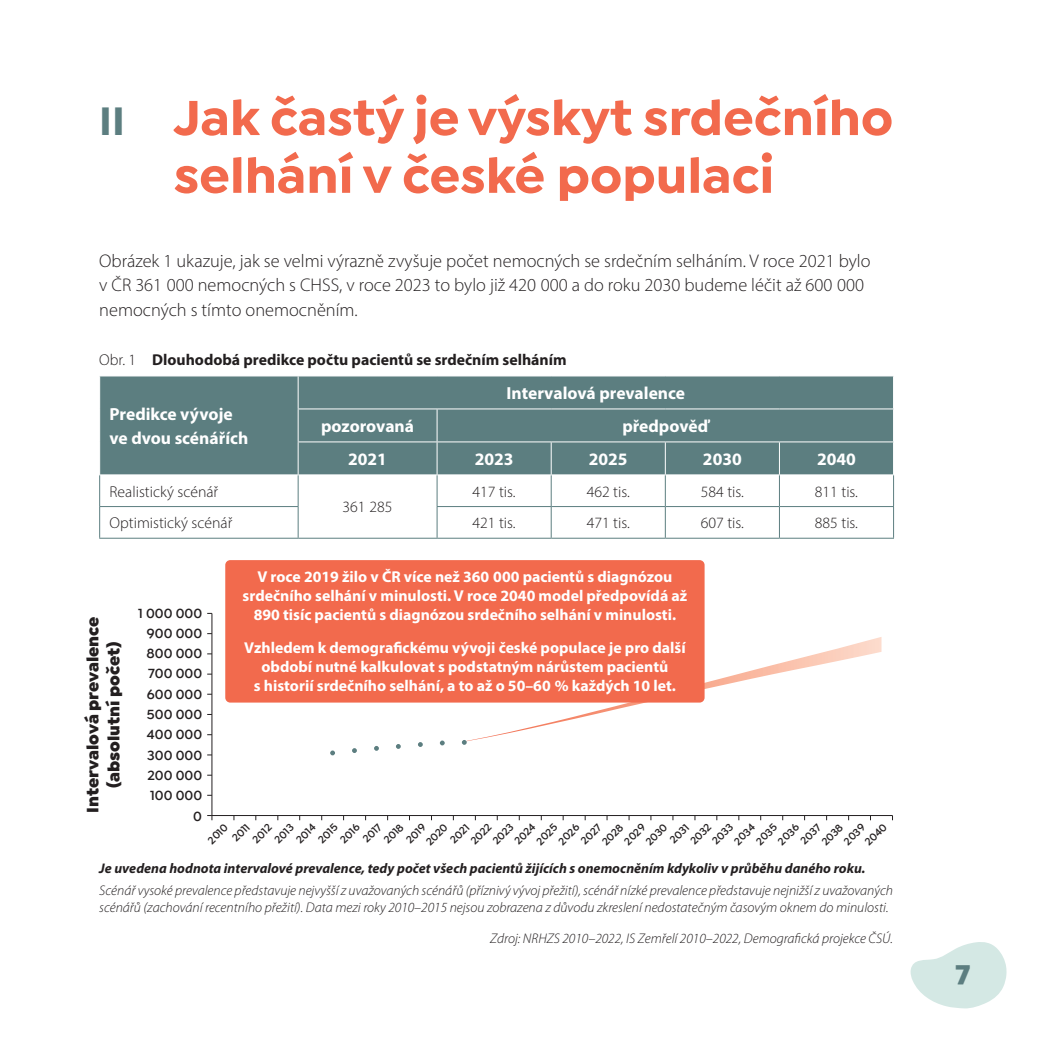
<style>
.page{position:relative;width:1042px;height:1042px;background:#fff}
.page>*{position:absolute;margin:0;border:0;box-sizing:border-box;transform-origin:0 0}
.t1{font:700 52.5px/57.8px "Isidora Sans";color:#f26a4d}
.t2{font:900 28px "Isidora Sans";color:#5c7e80}
.t3{font:300 18.38px/24.5px "Myriad Pro";color:#231f20}
.t4{font:700 17.5px/24.5px "Myriad Pro";color:#fff}
.t5{font:900 17.5px/21px "Isidora Sans";color:#231f20;text-align:center}
.t6{font:700 15.75px/18.9px "Myriad Pro";color:#fff;text-align:center}
.t7{font:300 15.75px "Myriad Pro";color:#231f20}
.t8{font:700 15.75px "Myriad Pro";color:#231f20}
.t9{font:italic 300 14px/16.8px "Myriad Pro";color:#231f20}
.t10{font:italic 700 14px "Myriad Pro";color:#231f20}
.t11{font:600 14px/20.3px "Isidora Sans";color:#231f20;text-align:right}
.t12{font:600 11.03px "Isidora Sans";color:#231f20}
.s1{font-size:42px;color:#5c7e80}
.s2{font-weight:300}
</style>
<div class="page">
<svg style="left:910px;top:942px;width:96px;height:67px"></svg>
<hr style="left:212px;top:613px;width:1px;height:202px;background:#231f20">
<hr style="left:212px;top:815px;width:680px;height:1px;background:#231f20">
<svg style="left:207px;top:815px;width:6px;height:5px"></svg>
<svg style="left:330px;top:750px;width:5px;height:5px"></svg>
<svg style="left:352px;top:748px;width:5px;height:5px"></svg>
<svg style="left:374px;top:746px;width:5px;height:5px"></svg>
<svg style="left:396px;top:744px;width:5px;height:5px"></svg>
<svg style="left:418px;top:742px;width:5px;height:5px"></svg>
<svg style="left:440px;top:740px;width:5px;height:5px"></svg>
<svg style="left:462px;top:637px;width:419px;height:108px"></svg>
<div style="left:100px;top:376px;width:793px;height:98px;background:#5c7e80"></div>
<hr style="left:298px;top:376px;width:1px;height:32px;background:#fff">
<hr style="left:298px;top:408px;width:139px;height:1px;background:#fff">
<hr style="left:298px;top:409px;width:1px;height:32px;background:#fff">
<hr style="left:437px;top:408px;width:114px;height:1px;background:#fff">
<hr style="left:437px;top:409px;width:1px;height:32px;background:#fff">
<hr style="left:551px;top:408px;width:114px;height:1px;background:#fff">
<hr style="left:665px;top:408px;width:114px;height:1px;background:#fff">
<hr style="left:779px;top:408px;width:115px;height:1px;background:#fff">
<hr style="left:298px;top:441px;width:139px;height:1px;background:#fff">
<hr style="left:298px;top:442px;width:1px;height:32px;background:#fff">
<hr style="left:437px;top:441px;width:114px;height:1px;background:#fff">
<hr style="left:437px;top:442px;width:1px;height:32px;background:#fff">
<hr style="left:551px;top:441px;width:114px;height:1px;background:#fff">
<hr style="left:551px;top:442px;width:1px;height:32px;background:#fff">
<hr style="left:665px;top:441px;width:114px;height:1px;background:#fff">
<hr style="left:665px;top:442px;width:1px;height:32px;background:#fff">
<hr style="left:779px;top:441px;width:115px;height:1px;background:#fff">
<hr style="left:779px;top:442px;width:1px;height:32px;background:#fff">
<hr style="left:99px;top:475px;width:1px;height:31px;background:#5c7e80">
<hr style="left:298px;top:475px;width:1px;height:31px;background:#5c7e80">
<hr style="left:298px;top:538px;width:139px;height:1px;background:#5c7e80">
<hr style="left:437px;top:475px;width:1px;height:31px;background:#5c7e80">
<hr style="left:551px;top:475px;width:1px;height:31px;background:#5c7e80">
<hr style="left:665px;top:475px;width:1px;height:31px;background:#5c7e80">
<hr style="left:779px;top:475px;width:1px;height:31px;background:#5c7e80">
<hr style="left:893px;top:475px;width:1px;height:31px;background:#5c7e80">
<hr style="left:99px;top:506px;width:200px;height:1px;background:#5c7e80">
<hr style="left:99px;top:507px;width:1px;height:31px;background:#5c7e80">
<hr style="left:298px;top:507px;width:1px;height:31px;background:#5c7e80">
<hr style="left:99px;top:538px;width:199px;height:1px;background:#5c7e80">
<hr style="left:437px;top:506px;width:114px;height:1px;background:#5c7e80">
<hr style="left:437px;top:507px;width:1px;height:31px;background:#5c7e80">
<hr style="left:551px;top:506px;width:114px;height:1px;background:#5c7e80">
<hr style="left:551px;top:507px;width:1px;height:31px;background:#5c7e80">
<hr style="left:665px;top:506px;width:114px;height:1px;background:#5c7e80">
<hr style="left:665px;top:507px;width:1px;height:31px;background:#5c7e80">
<hr style="left:779px;top:506px;width:115px;height:1px;background:#5c7e80">
<hr style="left:779px;top:507px;width:1px;height:31px;background:#5c7e80">
<hr style="left:893px;top:507px;width:1px;height:31px;background:#5c7e80">
<hr style="left:437px;top:538px;width:114px;height:1px;background:#5c7e80">
<hr style="left:551px;top:538px;width:114px;height:1px;background:#5c7e80">
<hr style="left:665px;top:538px;width:114px;height:1px;background:#5c7e80">
<hr style="left:779px;top:538px;width:115px;height:1px;background:#5c7e80">
<div style="left:225px;top:560px;width:479px;height:142px;background:#f26a4d;border-radius:5px"></div>
<h1 class="t1" style="left:174px;top:89px;width:721px;text-indent:-74px"><span class="s1">II</span> Jak častý je výskyt srdečního selhání v české populaci</h1>
<h3 class="t3" style="left:99px;top:248px;width:773px">Obrázek 1 ukazuje, jak se velmi výrazně zvyšuje počet nemocných se srdečním selháním. V roce 2021 bylo v ČR 361 000 nemocných s CHSS, v roce 2023 to bylo již 420 000 a do roku 2030 budeme léčit až 600 000 nemocných s tímto onemocněním.</h3>
<p class="t8" style="left:99px;top:349px;width:469px"><span class="s2">Obr. 1</span> Dlouhodobá predikce počtu pacientů se srdečním selháním</p>
<p class="t4" style="left:110px;top:401px;width:140px">Predikce vývoje ve dvou scénářích</p>
<p class="t7" style="left:110px;top:482px;width:110px">Realistický scénář</p>
<p class="t4" style="left:506px;top:380px;width:180px">Intervalová prevalence</p>
<p class="t4" style="left:321px;top:413px;width:94px">pozorovaná</p>
<p class="t4" style="left:622px;top:413px;width:87px">předpověď</p>
<p class="t4" style="left:348px;top:446px;width:40px">2021</p>
<p class="t4" style="left:475px;top:446px;width:40px">2023</p>
<p class="t4" style="left:589px;top:446px;width:40px">2025</p>
<p class="t4" style="left:703px;top:446px;width:40px">2030</p>
<p class="t4" style="left:817px;top:446px;width:40px">2040</p>
<p class="t7" style="left:342px;top:498px;width:52px">361 285</p>
<p class="t7" style="left:472px;top:482px;width:45px">417 tis.</p>
<p class="t7" style="left:587px;top:482px;width:45px">462 tis.</p>
<p class="t7" style="left:701px;top:482px;width:45px">584 tis.</p>
<p class="t7" style="left:815px;top:482px;width:45px">811 tis.</p>
<p class="t7" style="left:110px;top:513px;width:124px">Optimistický scénář</p>
<p class="t7" style="left:472px;top:513px;width:45px">421 tis.</p>
<p class="t7" style="left:587px;top:513px;width:45px">471 tis.</p>
<p class="t7" style="left:701px;top:513px;width:45px">607 tis.</p>
<p class="t7" style="left:815px;top:513px;width:45px">885 tis.</p>
<p class="t6" style="left:243px;top:566px;width:446px">V roce 2019 žilo v ČR více než 360 000 pacientů s diagnózou srdečního selhání v minulosti. V roce 2040 model předpovídá až<br>890 tisíc pacientů s diagnózou srdečního selhání v minulosti.</p>
<p class="t6" style="left:244px;top:638px;width:443px">Vzhledem k demografickému vývoji české populace je pro další období nutné kalkulovat s podstatným nárůstem pacientů<br>s historií srdečního selhání, a to až o 50–60 % každých 10 let.</p>
<p class="t11" style="left:138px;top:603px;width:66px">1 000 000</p>
<p class="t5" style="left:82px;top:812px;width:198px;rotate:-90deg">Intervalová prevalence (absolutní počet)</p>
<p class="t11" style="left:147px;top:623px;width:57px">900 000<br>800 000<br>700 000<br>600 000<br>500 000<br>400 000<br>300 000<br>200 000<br>100 000<br>0</p>
<p class="t12" style="left:205px;top:837px;width:25px;rotate:-45deg">2010</p>
<p class="t12" style="left:229px;top:835px;width:22px;rotate:-45deg">2011</p>
<p class="t12" style="left:250px;top:836px;width:24px;rotate:-45deg">2012</p>
<p class="t12" style="left:272px;top:836px;width:24px;rotate:-45deg">2013</p>
<p class="t12" style="left:293px;top:837px;width:24px;rotate:-45deg">2014</p>
<p class="t12" style="left:315px;top:837px;width:24px;rotate:-45deg">2015</p>
<p class="t12" style="left:337px;top:837px;width:24px;rotate:-45deg">2016</p>
<p class="t12" style="left:360px;top:836px;width:23px;rotate:-45deg">2017</p>
<p class="t12" style="left:381px;top:837px;width:25px;rotate:-45deg">2018</p>
<p class="t12" style="left:403px;top:837px;width:24px;rotate:-45deg">2019</p>
<p class="t12" style="left:423px;top:839px;width:27px;rotate:-45deg">2020</p>
<p class="t12" style="left:447px;top:836px;width:24px;rotate:-45deg">2021</p>
<p class="t12" style="left:468px;top:838px;width:26px;rotate:-45deg">2022</p>
<p class="t12" style="left:490px;top:838px;width:26px;rotate:-45deg">2023</p>
<p class="t12" style="left:512px;top:838px;width:26px;rotate:-45deg">2024</p>
<p class="t12" style="left:533px;top:838px;width:26px;rotate:-45deg">2025</p>
<p class="t12" style="left:555px;top:838px;width:26px;rotate:-45deg">2026</p>
<p class="t12" style="left:578px;top:838px;width:25px;rotate:-45deg">2027</p>
<p class="t12" style="left:599px;top:838px;width:27px;rotate:-45deg">2028</p>
<p class="t12" style="left:621px;top:838px;width:26px;rotate:-45deg">2029</p>
<p class="t12" style="left:643px;top:839px;width:27px;rotate:-45deg">2030</p>
<p class="t12" style="left:667px;top:836px;width:24px;rotate:-45deg">2031</p>
<p class="t12" style="left:687px;top:838px;width:26px;rotate:-45deg">2032</p>
<p class="t12" style="left:709px;top:838px;width:26px;rotate:-45deg">2033</p>
<p class="t12" style="left:731px;top:838px;width:27px;rotate:-45deg">2034</p>
<p class="t12" style="left:753px;top:838px;width:26px;rotate:-45deg">2035</p>
<p class="t12" style="left:775px;top:838px;width:26px;rotate:-45deg">2036</p>
<p class="t12" style="left:798px;top:838px;width:26px;rotate:-45deg">2037</p>
<p class="t12" style="left:819px;top:838px;width:27px;rotate:-45deg">2038</p>
<p class="t12" style="left:841px;top:838px;width:26px;rotate:-45deg">2039</p>
<p class="t12" style="left:862px;top:839px;width:28px;rotate:-45deg">2040</p>
<p class="t10" style="left:99px;top:859px;width:767px">Je uvedena hodnota intervalové prevalence, tedy počet všech pacientů žijících s onemocněním kdykoliv v průběhu daného roku.</p>
<p class="t9" style="left:99px;top:882px;width:795px">Scénář vysoké prevalence představuje nejvyšší z uvažovaných scénářů (příznivý vývoj přežití), scénář nízké prevalence představuje nejnižší z uvažovaných scénářů (zachování recentního přežití). Data mezi roky 2010–2015 nejsou zobrazena z důvodu zkreslení nedostatečným časovým oknem do minulosti.</p>
<p class="t9" style="left:490px;top:930px;width:404px">Zdroj: NRHZS 2010–2022, IS Zemřelí 2010–2022, Demografická projekce ČSÚ.</p>
<h2 class="t2" style="left:955px;top:956px;width:16px">7</h2>
</div>
